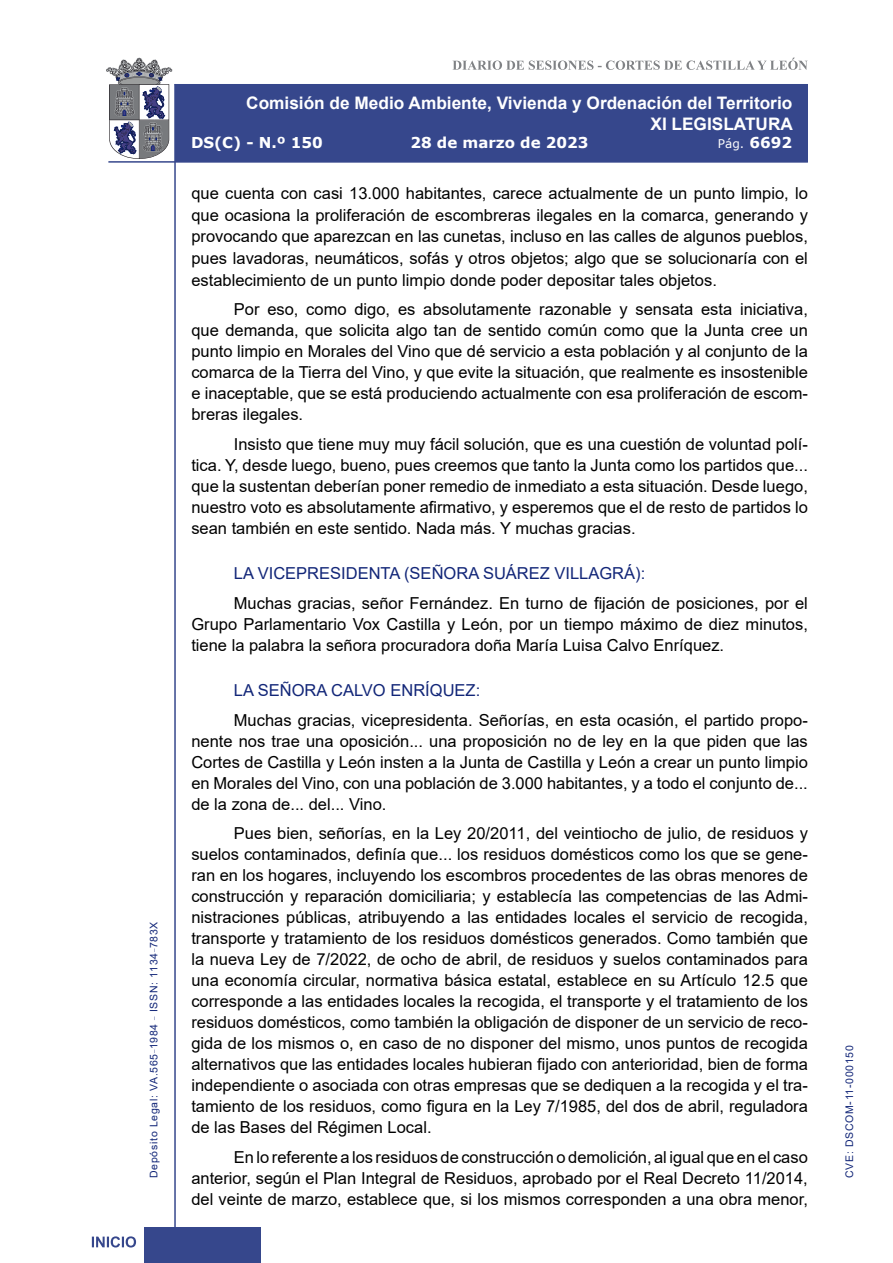
<style>
.page{position:relative;width:893px;height:1263px;background:#fff}
.page>*{position:absolute;margin:0;border:0;box-sizing:border-box;transform-origin:0 0}
.t1{font:700 17.25px/20.7px "Arial";color:#fff;text-align:right}
.t2{font:16.5px/21px "Arial";color:#000;text-align:justify}
.Orador{font:16.5px "Arial";color:#122678}
.t3{font:700 15px "Verdana";color:#fff}
.t4{font:12px "Verdana";color:#fff}
.t5{font:10.5px "Arial";letter-spacing:.065em;color:#122678}
.s1{font-weight:700;font-size:15px}
</style>
<div class="page">
<svg style="left:452px;top:58px;width:356px;height:12px"></svg>
<hr style="left:174px;top:84px;width:2px;height:1179px;background:#36478c">
<div style="left:144px;top:1227px;width:117px;height:36px;background:#36478c"></div>
<div style="left:175px;top:84px;width:633px;height:78px;background:#36478c"></div>
<hr style="left:108px;top:161px;width:700px;height:2px;background:#36478c">
<svg style="left:92px;top:1236px;width:44px;height:11px"></svg>
<svg style="left:106px;top:58px;width:66px;height:101px"></svg>
<p class="t5" style="left:146px;top:1178px;width:258px;rotate:-90deg">Depósito Legal: VA.565<sup>_</sup>1984 <sup>_</sup> ISSN: 1134<sup>_</sup>783X</p>
<p class="t1" style="left:246px;top:93px;width:548px">Comisión de Medio Ambiente, Vivienda y Ordenación del Territorio<br>XI LEGISLATURA</p>
<p class="t3" style="left:191px;top:132px;width:133px">DS(C) - N.º 150</p>
<p class="t3" style="left:410px;top:132px;width:180px">28 de marzo de 2023</p>
<p class="t4" style="left:718px;top:135px;width:76px">Pág. <span class="s1">6692</span></p>
<p class="t2" style="left:191px;top:182px;width:618px;line-height:21.6px">que cuenta con casi 13.000 habitantes, carece actualmente de un punto limpio, lo que ocasiona la proliferación de escombreras ilegales en la comarca, generando y provocando que aparezcan en las cunetas, incluso en las calles de algunos pueblos, pues lavadoras, neumáticos, sofás y otros objetos; algo que se solucionaría con el establecimiento de un punto limpio donde poder depositar tales objetos.</p>
<p class="t2" style="left:191px;top:299px;width:618px;text-indent:43px">Por eso, como digo, es absolutamente razonable y sensata esta iniciativa, que demanda, que solicita algo tan de sentido común como que la Junta cree un punto limpio en Morales del Vino que dé servicio a esta población y al conjunto de la comarca de la Tierra del Vino, y que evite la situación, que realmente es insostenible e inaceptable, que se está produciendo actualmente con esa proliferación de escom&shy;breras ilegales.</p>
<p class="t2" style="left:191px;top:433px;width:618px;text-indent:43px">Insisto que tiene muy muy fácil solución, que es una cuestión de voluntad polí&shy;tica. Y, desde luego, bueno, pues creemos que tanto la Junta como los partidos que... que la sustentan deberían poner remedio de inmediato a esta situación. Desde luego, nuestro voto es absolutamente afirmativo, y esperemos que el de resto de partidos lo sean también en este sentido. Nada más. Y muchas gracias.</p>
<p class="Orador" style="left:234px;top:562px;width:413px">LA VICEPRESIDENTA (SEÑORA SUÁREZ VILLAGRÁ):</p>
<p class="t2" style="left:191px;top:592px;width:618px;text-indent:43px">Muchas gracias, señor Fernández. En turno de fijación de posiciones, por el Grupo Parlamentario Vox Castilla y León, por un tiempo máximo de diez minutos, tiene la palabra la señora procuradora doña María Luisa Calvo Enríquez.</p>
<p class="Orador" style="left:234px;top:679px;width:248px">LA SEÑORA CALVO ENRÍQUEZ:</p>
<p class="t2" style="left:191px;top:709px;width:618px;text-indent:43px">Muchas gracias, vicepresidenta. Señorías, en esta ocasión, el partido propo&shy;nente nos trae una oposición... una proposición no de ley en la que piden que las Cortes de Castilla y León insten a la Junta de Castilla y León a crear un punto limpio en Morales del Vino, con una población de 3.000 habitantes, y a todo el conjunto de... de la zona de... del... Vino.</p>
<p class="t2" style="left:191px;top:823px;width:618px;text-indent:43px">Pues bien, señorías, en la Ley 20/2011, del veintiocho de julio, de residuos y suelos contaminados, definía que... los residuos domésticos como los que se gene&shy;ran en los hogares, incluyendo los escombros procedentes de las obras menores de construcción y reparación domiciliaria; y establecía las competencias de las Admi&shy;nistraciones públicas, atribuyendo a las entidades locales el servicio de recogida, transporte y tratamiento de los residuos domésticos generados. Como también que la nueva Ley de 7/2022, de ocho de abril, de residuos y suelos contaminados para una economía circular, normativa básica estatal, establece en su Artículo 12.5 que corresponde a las entidades locales la recogida, el transporte y el tratamiento de los residuos domésticos, como también la obligación de disponer de un servicio de reco&shy;gida de los mismos o, en caso de no disponer del mismo, unos puntos de recogida alternativos que las entidades locales hubieran fijado con anterioridad, bien de forma independiente o asociada con otras empresas que se dediquen a la recogida y el tra&shy;tamiento de los residuos, como figura en la Ley 7/1985, del dos de abril, reguladora de las Bases del Régimen Local.</p>
<p class="t2" style="left:191px;top:1146px;width:618px;text-indent:43px">En lo referente a los residuos de construcción o demolición, al igual que en el caso anterior, según el Plan Integral de Residuos, aprobado por el Real Decreto 11/2014, del veinte de marzo, establece que, si los mismos corresponden a una obra menor,</p>
<p class="t5" style="left:842px;top:1178px;width:134px;rotate:-90deg">CVE: DSCOM-11-000150</p>
</div>
